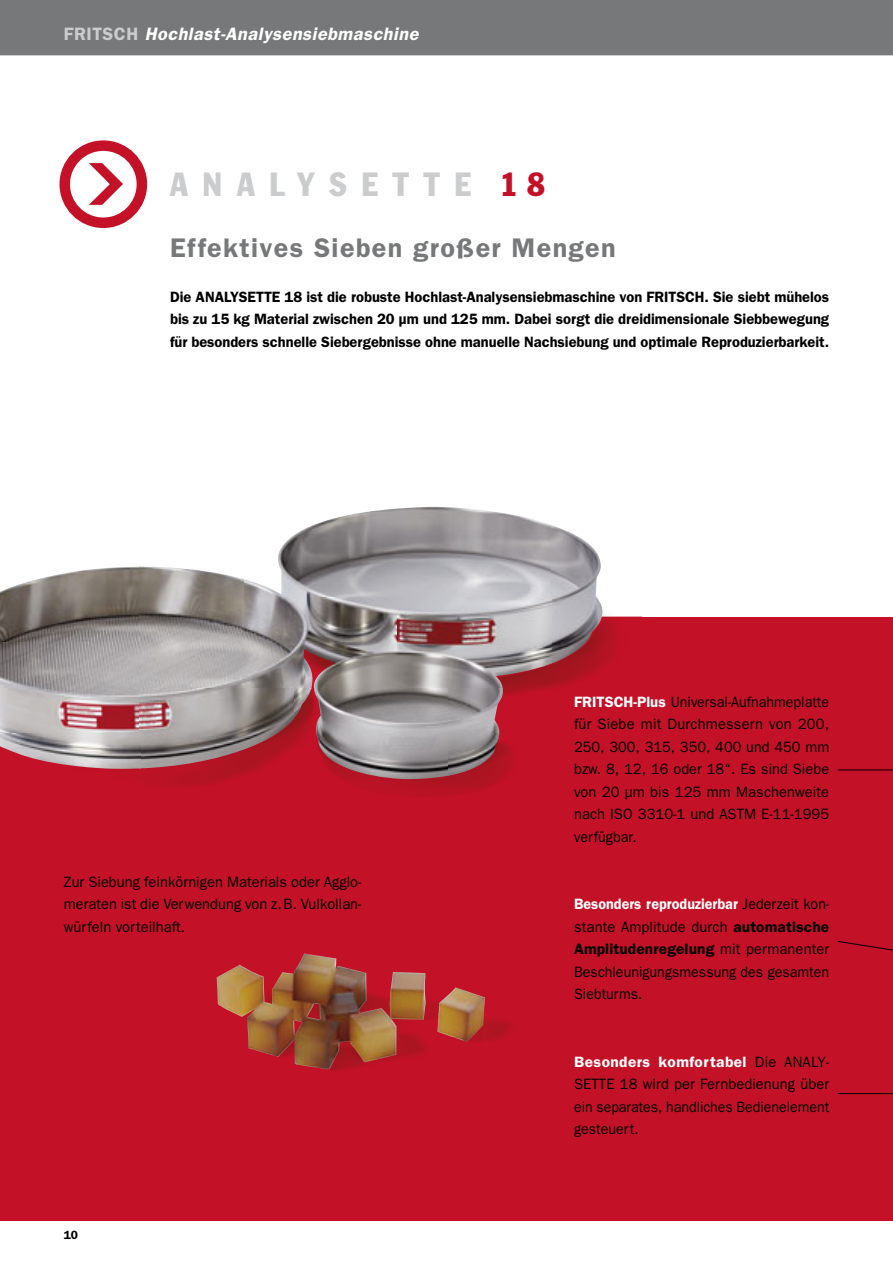
<style>
.page{position:relative;width:893px;height:1263px;background:#fff}
.page>*{position:absolute;margin:0;border:0;box-sizing:border-box;transform-origin:0 0}
.t1{font:condensed 33px "Franklin Gothic";letter-spacing:.45em;color:#cbcccd}
.t2{font:600 27px "Franklin Gothic";letter-spacing:.05em;color:#777879}
.t3{font:italic 600 18px "Franklin Gothic";letter-spacing:.03em;color:#fff}
.t4{font:15px/22.5px "Franklin Gothic";color:#000;text-align:justify;scale:.95 1}
.t5{font:600 15px/22.5px "Franklin Gothic";color:#000;text-align:justify}
.t6{font:15px/22.5px "Franklin Gothic";color:#000;text-align:justify}
.t7{font:600 12px "Franklin Gothic";color:#000}
.s1{font-style:normal;color:#cbcccd}
.s2{color:#c31128}
.s3{font-weight:600;color:#fff}
.s4{font-weight:600}
</style>
<div class="page">
<div style="left:0;top:617px;width:893px;height:603px;background:#c31128"></div>
<div style="left:0;top:0;width:893px;height:55px;background:#777879"></div>
<div style="left:59px;top:140px;width:88px;height:88px;border:10px solid #c31128;border-radius:50%"></div>
<svg style="left:89px;top:163px;width:34px;height:42px"></svg>
<img style="left:390px;top:779px;width:51px;height:16px">
<img style="left:243px;top:507px;width:360px;height:182px">
<img style="left:0;top:566px;width:140px;height:213px">
<img style="left:140px;top:566px;width:103px;height:122px">
<img style="left:140px;top:688px;width:308px;height:91px">
<img style="left:448px;top:688px;width:104px;height:46px">
<img style="left:448px;top:734px;width:52px;height:45px">
<img style="left:216px;top:953px;width:295px;height:117px">
<img style="left:217px;top:954px;width:268px;height:115px">
<hr style="left:838px;top:770px;width:55px;height:1px;background:#000">
<svg style="left:837px;top:941px;width:56px;height:10px"></svg>
<hr style="left:838px;top:1093px;width:55px;height:1px;background:#000">
<p class="t3" style="left:64px;top:28px;width:356px"><span class="s1">FRITSCH</span> Hochlast-Analysensiebmaschine</p>
<h1 class="t1" style="left:170px;top:172px;width:376px">ANALYSETTE <span class="s2">18</span></h1>
<h2 class="t2" style="left:170px;top:238px;width:447px">Effektives Sieben großer Mengen</h2>
<p class="t5" style="left:170px;top:287px;width:661px">Die ANALYSETTE 18 ist die robuste Hochlast-Analysensiebmaschine von FRITSCH. Sie siebt mühelos bis zu 15 kg Material zwischen 20 µm und 125 mm. Dabei sorgt die dreidimensionale Siebbewegung für besonders schnelle Siebergebnisse ohne manuelle Nachsiebung und optimale Reproduzierbarkeit.</p>
<p class="t6" style="left:64px;top:872px;width:299px">Zur Siebung feinkörnigen Materials oder Agglo&shy;meraten ist die Verwendung von z. B. Vulkollan&shy;würfeln vorteilhaft.</p>
<p class="t7" style="left:64px;top:1230px;width:16px">10</p>
<p class="t4" style="left:574px;top:692px;width:270px"><span class="s3">FRITSCH-Plus</span> Universal-Aufnahmeplatte für Siebe mit Durchmessern von 200, 250, 300, 315, 350, 400 und 450 mm bzw. 8, 12, 16 oder 18“. Es sind Siebe von 20 µm bis 125 mm Maschen weite nach ISO 3310-1 und ASTM E-11-1995 verfügbar.</p>
<p class="t4" style="left:574px;top:894px;width:270px"><span class="s3">Besonders reproduzierbar</span> Jederzeit kon&shy;stante Amplitude durch <span class="s4">automatische Amplitudenregelung</span> mit permanenter Beschleunigungsmessung des gesamten Siebturms.</p>
<p class="t6" style="left:574px;top:1052px;width:257px"><span class="s3">Besonders komfortabel</span> Die ANALY-SETTE 18 wird per Fernbedienung über ein separates, handliches Bedienelement gesteuert.</p>
</div>
